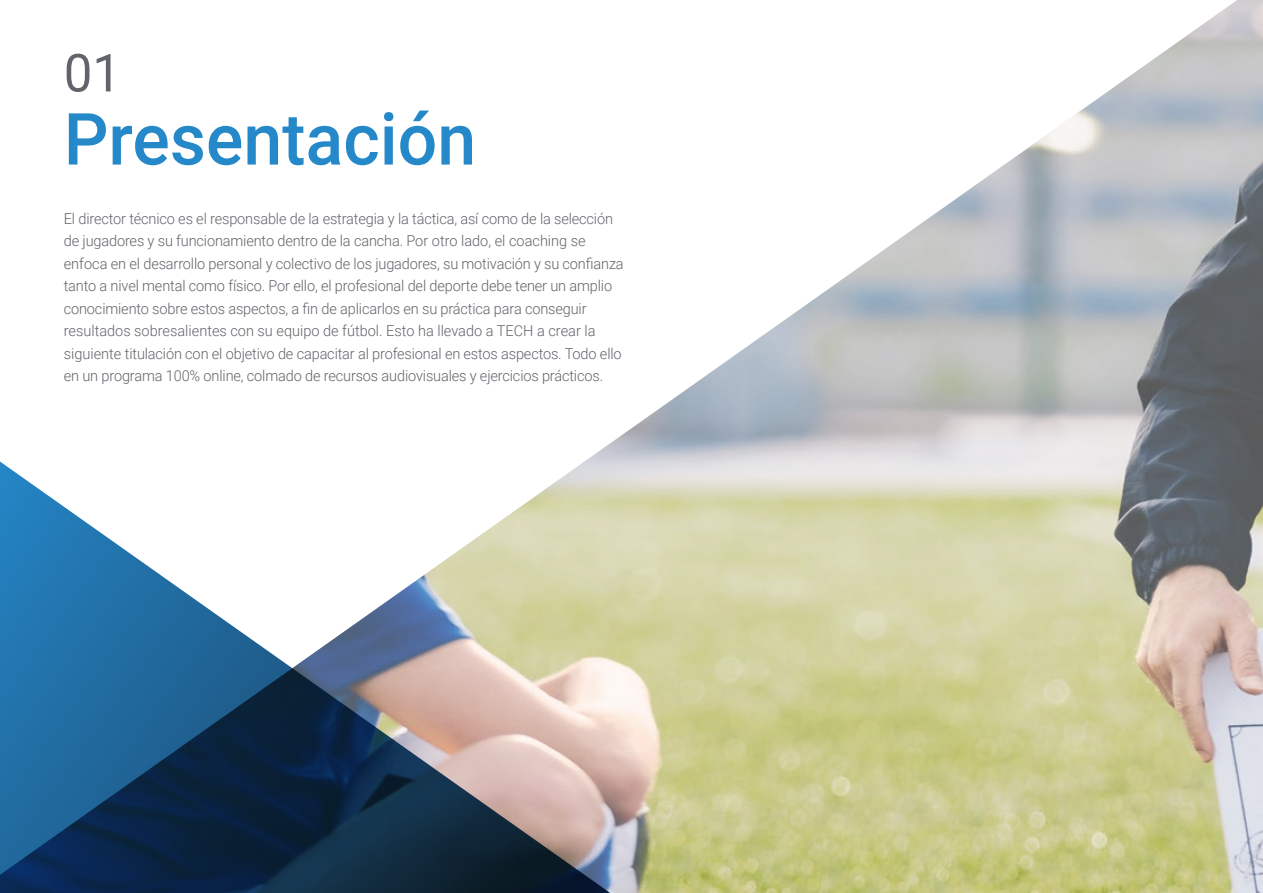
<style>
.page{position:relative;width:1263px;height:893px;background:#fff}
.page>*{position:absolute;margin:0;border:0;box-sizing:border-box;transform-origin:0 0}
.t1{font:500 72px "Roboto";color:#2488c9}
.t2{font:52.5px "Roboto";color:#61646a}
.t3{font:300 15px/22.5px "Roboto";letter-spacing:-.01em;color:#61646a}
</style>
<div class="page">
<img style="left:607px;top:0;width:656px;height:893px">
<svg style="left:0;top:446px;width:640px;height:447px"></svg>
<h2 class="t2" style="left:64px;top:36px;width:59px">01</h2>
<h1 class="t1" style="left:64px;top:89px;width:414px">Presentación</h1>
<p class="t3" style="left:64px;top:207px;width:561px">El director técnico es el responsable de la estrategia y la táctica, así como de la selección de jugadores y su funcionamiento dentro de la cancha. Por otro lado, el coaching se enfoca en el desarrollo personal y colectivo de los jugadores, su motivación y su confianza tanto a nivel mental como físico. Por ello, el profesional del deporte debe tener un amplio conocimiento sobre estos aspectos, a fin de aplicarlos en su práctica para conseguir resultados sobresalientes con su equipo de fútbol. Esto ha llevado a TECH a crear la siguiente titulación con el objetivo de capacitar al profesional en estos aspectos. Todo ello en un programa 100% online, colmado de recursos audiovisuales y ejercicios prácticos.</p>
</div>
